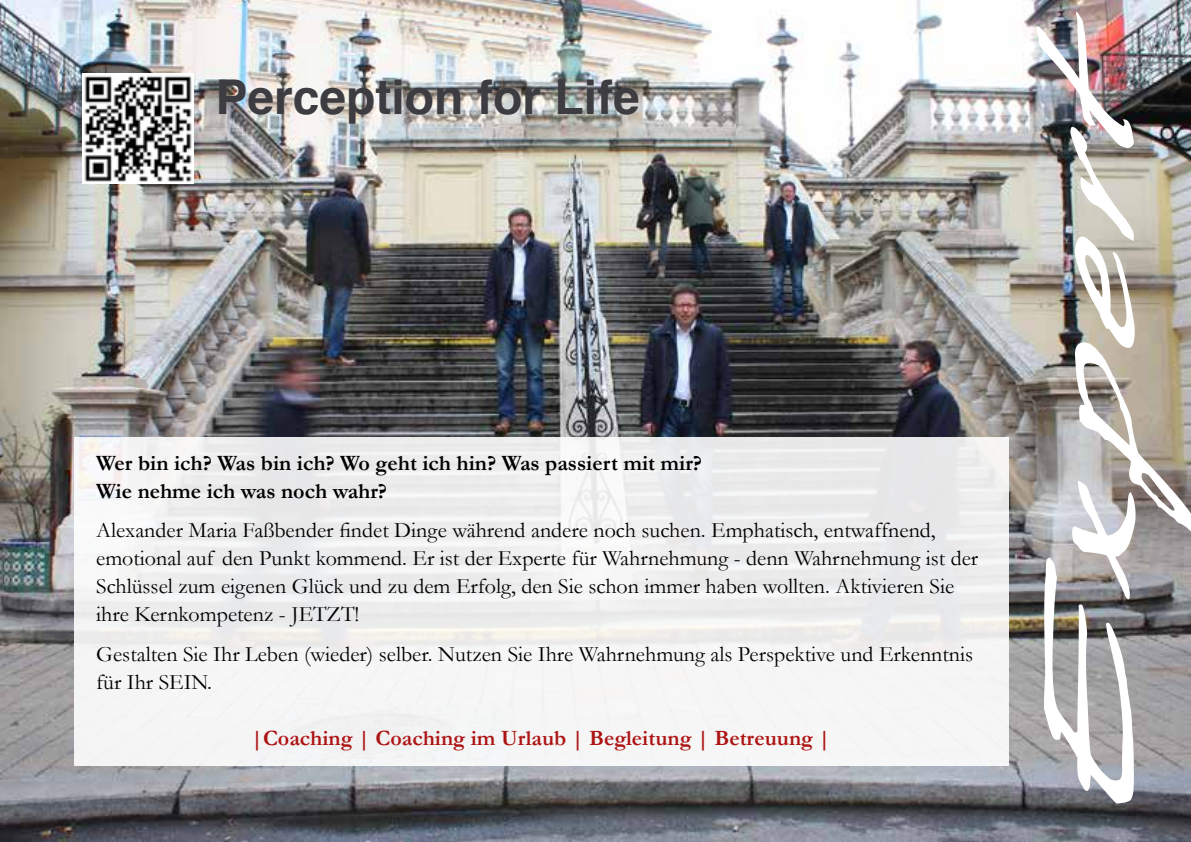
<style>
.page{position:relative;width:1191px;height:842px;background:#fff}
.page>*{position:absolute;margin:0;border:0;box-sizing:border-box;transform-origin:0 0}
.t1{font:120px "Hans Hand";color:#fff;scale:2 1}
.t2{font:700 48px "Helvetica";color:#3d3c41}
.t3{font:22px/28px "Garamond";color:#000}
.t4{font:700 22px/28px "Garamond";color:#000}
.t5{font:700 22px "Garamond";color:#ad1313}
</style>
<div class="page">
<img style="left:0;top:0;width:1191px;height:842px">
<div style="left:74px;top:437px;width:934px;height:328px;background:#f2f2f2"></div>
<img style="left:82px;top:73px;width:111px;height:111px">
<h2 class="t2" style="left:215px;top:58px;width:426px">Perception for Life</h2>
<p class="t4" style="left:96px;top:449px;width:607px">Wer bin ich? Was bin ich? Wo geht ich hin? Was passiert mit mir?<br>Wie nehme ich was noch wahr?</p>
<p class="t3" style="left:96px;top:516px;width:883px">Alexander Maria Faßbender findet Dinge während andere noch suchen. Emphatisch, entwaffnend, emotional auf den Punkt kommend. Er ist der Experte für Wahrnehmung - denn Wahrnehmung ist der Schlüssel zum eigenen Glück und zu dem Erfolg, den Sie schon immer haben wollten. Aktivieren Sie ihre Kernkompetenz - JETZT!</p>
<p class="t3" style="left:96px;top:640px;width:878px">Gestalten Sie Ihr Leben (wieder) selber. Nutzen Sie Ihre Wahrnehmung als Perspektive und Erkenntnis für Ihr SEIN.</p>
<p class="t5" style="left:251px;top:725px;width:581px">|Coaching | Coaching im Urlaub | Begleitung | Betreuung |</p>
<h1 class="t1" style="left:1022px;top:805px;width:398px;rotate:-90deg">Expert</h1>
</div>
